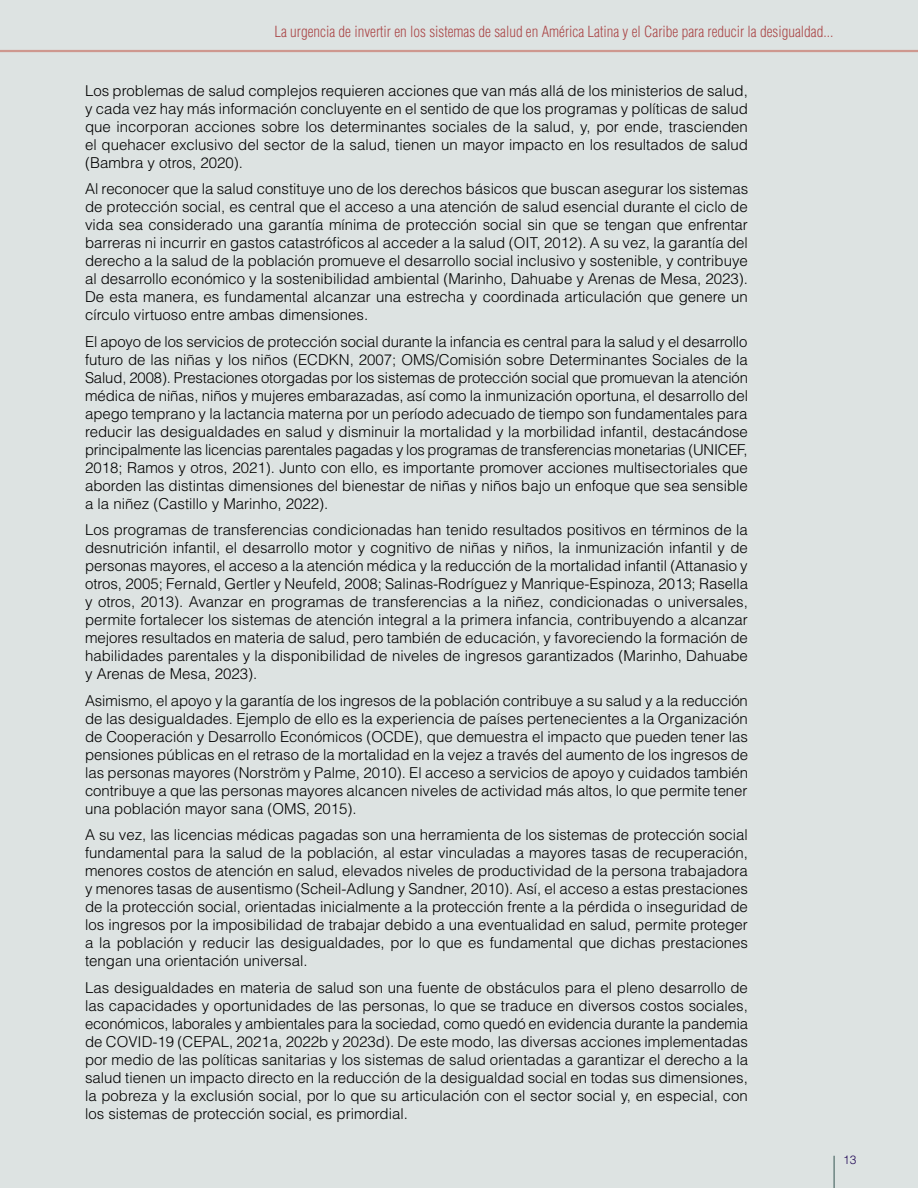
<style>
.page{position:relative;width:918px;height:1188px;background:#dde3e2}
.page>*{position:absolute;margin:0;border:0;box-sizing:border-box;transform-origin:0 0}
.Texto{font:300 15px/18px "Helvetica LT Std";color:#000;text-align:justify}
.t1{font:300 condensed 15px "Helvetica LT Std";color:#ab494a}
.t2{font:300 12px "Helvetica LT Std";color:#250c59}
</style>
<div class="page">
<hr style="left:833px;top:1156px;width:2px;height:32px;background:#6d8582">
<hr style="left:0;top:50px;width:918px;height:2px;background:#ce988f">
<p class="t1" style="left:274px;top:22px;width:560px">La urgencia de invertir en los sistemas de salud en América Latina y el Caribe para reducir la desigualdad...</p>
<p class="Texto" style="left:85px;top:81px;width:664px">Los problemas de salud complejos requieren acciones que van más allá de los ministerios de salud, y cada vez hay más información concluyente en el sentido de que los programas y políticas de salud que incorporan acciones sobre los determinantes sociales de la salud, y, por ende, trascienden el quehacer exclusivo del sector de la salud, tienen un mayor impacto en los resultados de salud (Bambra y otros, 2020).</p>
<p class="Texto" style="left:85px;top:180px;width:665px">Al reconocer que la salud constituye uno de los derechos básicos que buscan asegurar los sistemas de protección social, es central que el acceso a una atención de salud esencial durante el ciclo de vida sea considerado una garantía mínima de protección social sin que se tengan que enfrentar barreras ni incurrir en gastos catastróficos al acceder a la salud (OIT, 2012). A su vez, la garantía del derecho a la salud de la población promueve el desarrollo social inclusivo y sostenible, y contribuye al desarrollo económico y la sostenibilidad ambiental (Marinho, Dahuabe y Arenas de Mesa, 2023).<br>De esta manera, es fundamental alcanzar una estrecha y coordinada articulación que genere un círculo virtuoso entre ambas dimensiones.</p>
<p class="Texto" style="left:85px;top:332px;width:664px">El apoyo de los servicios de protección social durante la infancia es central para la salud y el desarrollo futuro de las niñas y los niños (ECDKN, 2007; OMS/Comisión sobre Determinantes Sociales de la Salud, 2008). Prestaciones otorgadas por los sistemas de protección social que promuevan la atención médica de niñas, niños y mujeres embarazadas, así como la inmunización oportuna, el desarrollo del apego temprano y la lactancia materna por un período adecuado de tiempo son fundamentales para reducir las desigualdades en salud y disminuir la mortalidad y la morbilidad infantil, destacándose principalmente las licencias parentales pagadas y los programas de transferencias monetarias (UNICEF, 2018; Ramos y otros, 2021). Junto con ello, es importante promover acciones multisectoriales que aborden las distintas dimensiones del bienestar de niñas y niños bajo un enfoque que sea sensible a la niñez (Castillo y Marinho, 2022).</p>
<p class="Texto" style="left:85px;top:521px;width:665px">Los programas de transferencias condicionadas han tenido resultados positivos en términos de la desnutrición infantil, el desarrollo motor y cognitivo de niñas y niños, la inmunización infantil y de personas mayores, el acceso a la atención médica y la reducción de la mortalidad infantil (Attanasio y otros, 2005; Fernald, Gertler y Neufeld, 2008; Salinas-Rodríguez y Manrique-Espinoza, 2013; Rasella y otros, 2013). Avanzar en programas de transferencias a la niñez, condicionadas o universales, permite fortalecer los sistemas de atención integral a la primera infancia, contribuyendo a alcanzar mejores resultados en materia de salud, pero también de educación, y favoreciendo la formación de habilidades parentales y la disponibilidad de niveles de ingresos garantizados (Marinho, Dahuabe y Arenas de Mesa, 2023).</p>
<p class="Texto" style="left:85px;top:691px;width:665px">Asimismo, el apoyo y la garantía de los ingresos de la población contribuye a su salud y a la reducción de las desigualdades. Ejemplo de ello es la experiencia de países pertenecientes a la Organización de Cooperación y Desarrollo Económicos (OCDE), que demuestra el impacto que pueden tener las pensiones públicas en el retraso de la mortalidad en la vejez a través del aumento de los ingresos de las personas mayores (Norström y Palme, 2010). El acceso a servicios de apoyo y cuidados también contribuye a que las personas mayores alcancen niveles de actividad más altos, lo que permite tener una población mayor sana (OMS, 2015).</p>
<p class="Texto" style="left:85px;top:826px;width:664px">A su vez, las licencias médicas pagadas son una herramienta de los sistemas de protección social fundamental para la salud de la población, al estar vinculadas a mayores tasas de recuperación, menores costos de atención en salud, elevados niveles de productividad de la persona trabajadora y menores tasas de ausentismo (Scheil-Adlung y Sandner, 2010). Así, el acceso a estas prestaciones de la protección social, orientadas inicialmente a la protección frente a la pérdida o inseguridad de los ingresos por la imposibilidad de trabajar debido a una eventualidad en salud, permite proteger a la población y reducir las desigualdades, por lo que es fundamental que dichas prestaciones tengan una orientación universal.</p>
<p class="Texto" style="left:85px;top:978px;width:665px">Las desigualdades en materia de salud son una fuente de obstáculos para el pleno desarrollo de las capacidades y oportunidades de las personas, lo que se traduce en diversos costos sociales, económicos, laborales y ambientales para la sociedad, como quedó en evidencia durante la pandemia de COVID-19 (CEPAL, 2021a, 2022b y 2023d). De este modo, las diversas acciones implementadas por medio de las políticas sanitarias y los sistemas de salud orientadas a garantizar el derecho a la salud tienen un impacto directo en la reducción de la desigualdad social en todas sus dimensiones, la pobreza y la exclusión social, por lo que su articulación con el sector social y, en especial, con los sistemas de protección social, es primordial.</p>
<p class="t2" style="left:843px;top:1153px;width:15px">13</p>
</div>
